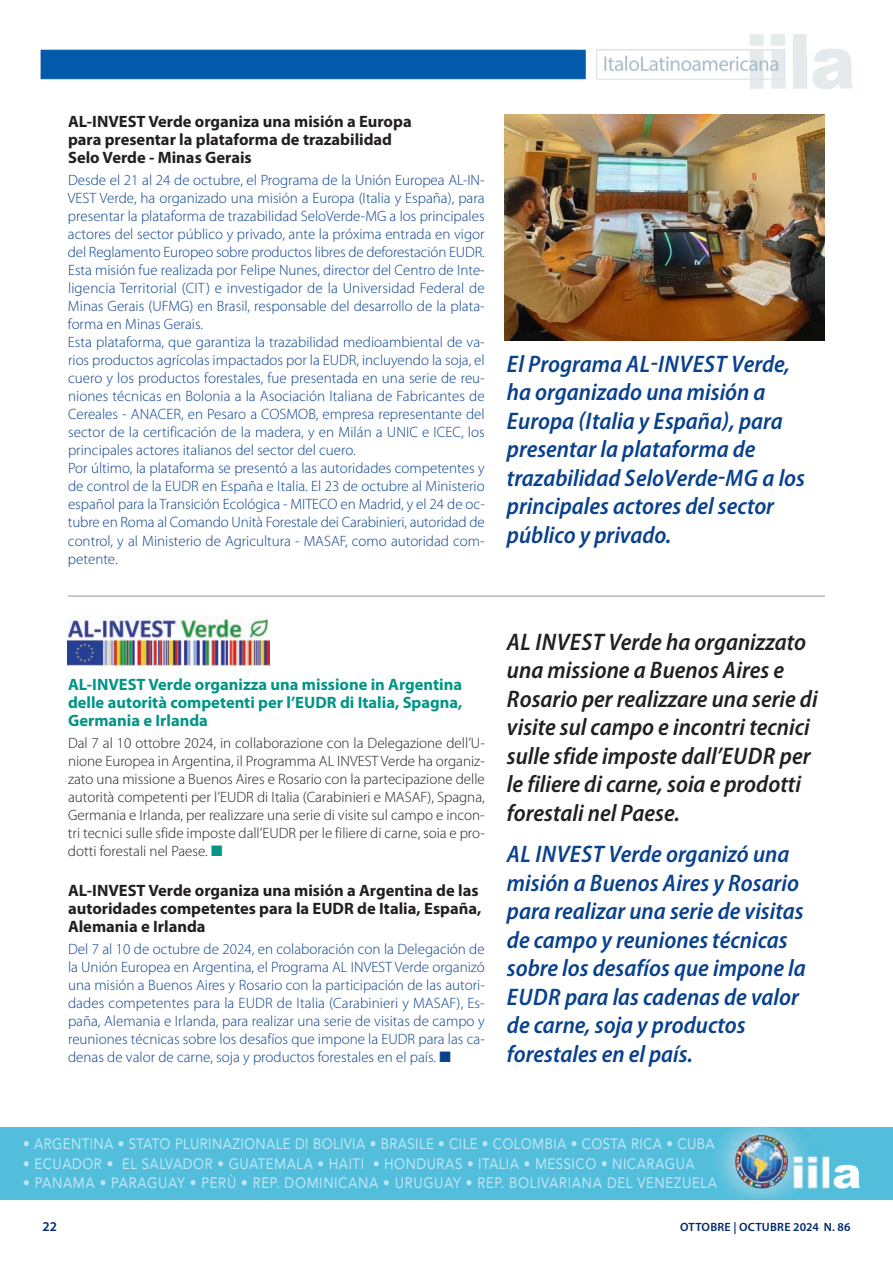
<style>
.page{position:relative;width:893px;height:1263px;background:#fff}
.page>*{position:absolute;margin:0;border:0;box-sizing:border-box;transform-origin:0 0}
.t1{font:italic 600 semi-condensed 24px/28.5px "Myriad Pro";color:#09418d}
.t2{font:italic 600 semi-condensed 24px/28.5px "Myriad Pro";color:#231f20}
.t3{font:700 16.5px/18px "Myriad Pro";color:#231f20}
.t4{font:700 16.5px/18px "Myriad Pro";color:#009586;text-align:justify}
.t5{font:300 15px/18px "Myriad Pro";color:#09418d}
.t6{font:300 15px/18px "Myriad Pro";color:#231f20;text-align:justify}
.t7{font:15px "Avenir";letter-spacing:.04em;color:#c1e8fa;scale:.88 1}
.t8{font:600 13.5px "Myriad Pro";color:#00296a}
.t9{font:600 12px "Myriad Pro";letter-spacing:.02em;color:#00296a}
.s1{color:#009586}
</style>
<div class="page">
<img style="left:40px;top:34px;width:813px;height:55px">
<div style="left:1px;top:1127px;width:892px;height:72px;background:#52bedb"></div>
<svg style="left:718px;top:1127px;width:73px;height:72px"></svg>
<img style="left:729px;top:1133px;width:131px;height:57px">
<img style="left:68px;top:617px;width:201px;height:48px">
<hr style="left:68px;top:596px;width:757px;height:1px;background:#939598">
<img style="left:504px;top:115px;width:321px;height:226px">
<p class="t3" style="left:68px;top:114px;width:345px">AL-INVEST Verde organiza una misión a Europa para presentar la plataforma de trazabilidad<br>Selo Verde - Minas Gerais</p>
<p class="t5" style="left:68px;top:173px;width:418px">Desde el 21 al 24 de octubre, el Programa de la Unión Europea AL-IN-VEST Verde, ha organizado una misión a Europa (Italia y España), para presentar la plataforma de trazabilidad SeloVerde-MG a los principales actores del sector público y privado, ante la próxima entrada en vigor del Reglamento Europeo sobre productos libres de deforestación EUDR.<br>Esta misión fue realizada por Felipe Nunes, director del Centro de Inte&shy;ligencia Territorial (CIT) e investigador de la Universidad Federal de Minas Gerais (UFMG) en Brasil, responsable del desarrollo de la plata&shy;forma en Minas Gerais.<br>Esta plataforma, que garantiza la trazabilidad medioambiental de va&shy;rios productos agrícolas impactados por la EUDR, incluyendo la soja, el cuero y los productos forestales, fue presentada en una serie de reu&shy;niones técnicas en Bolonia a la Asociación Italiana de Fabricantes de Cereales - ANACER, en Pesaro a COSMOB, empresa representante del sector de la certificación de la madera, y en Milán a UNIC e ICEC, los principales actores italianos del sector del cuero.<br>Por último, la plataforma se presentó a las autoridades competentes y de control de la EUDR en España e Italia. El 23 de octubre al Ministerio español para la Transición Ecológica - MITECO en Madrid, y el 24 de oc&shy;tubre en Roma al Comando Unità Forestale dei Carabinieri, autoridad de control, y al Ministerio de Agricultura - MASAF, como autoridad com&shy;petente.</p>
<h1 class="t1" style="left:507px;top:351px;width:300px">El Programa AL-INVEST Verde, ha organizado una misión a<br>Europa (Italia y España), para presentar la plataforma de trazabilidad SeloVerde-MG a los principales actores del sector público y privado.</h1>
<p class="t4" style="left:68px;top:676px;width:396px">AL-INVEST Verde organizza una missione in Argentina delle autorità competenti per l’EUDR di Italia, Spagna, Germania e Irlanda</p>
<p class="t6" style="left:68px;top:735px;width:418px">Dal 7 al 10 ottobre 2024, in collaborazione con la Delegazione dell’U&shy;nione Europea in Argentina, il Programma AL INVEST Verde ha organiz&shy;zato una missione a Buenos Aires e Rosario con la partecipazione delle autorità competenti per l’EUDR di Italia (Carabinieri e MASAF), Spagna, Germania e Irlanda, per realizzare una serie di visite sul campo e incon&shy;tri tecnici sulle sfide imposte dall’EUDR per le filiere di carne, soia e pro&shy;dotti forestali nel Paese. <span class="s1">■</span></p>
<p class="t3" style="left:68px;top:883px;width:415px">AL-INVEST Verde organiza una misión a Argentina de las autoridades competentes para la EUDR de Italia, España,<br>Alemania e Irlanda</p>
<p class="t5" style="left:68px;top:941px;width:418px;text-align:justify">Del 7 al 10 de octubre de 2024, en colaboración con la Delegación de la Unión Europea en Argentina, el Programa AL INVEST Verde organizó una misión a Buenos Aires y Rosario con la participación de las autori&shy;dades competentes para la EUDR de Italia (Carabinieri y MASAF), Es&shy;paña, Alemania e Irlanda, para realizar una serie de visitas de campo y reuniones técnicas sobre los desafíos que impone la EUDR para las ca&shy;denas de valor de carne, soja y productos forestales en el país. ■</p>
<h1 class="t2" style="left:507px;top:629px;width:312px">AL INVEST Verde ha organizzato una missione a Buenos Aires e<br>Rosario per realizzare una serie di visite sul campo e incontri tecnici sulle sfide imposte dall’EUDR per le filiere di carne, soia e prodotti forestali nel Paese.</h1>
<h1 class="t1" style="left:507px;top:842px;width:300px">AL INVEST Verde organizó una misión a Buenos Aires y Rosario para realizar una serie de visitas de campo y reuniones técnicas sobre los desafíos que impone la<br>EUDR para las cadenas de valor de carne, soja y productos forestales en el país.</h1>
<p class="t7" style="left:23px;top:1132px;width:787px">• ARGENTINA • STATO PLURINAZIONALE DI BOLIVIA • BRASILE • CILE • COLOMBIA • COSTA RICA • CUBA</p>
<p class="t7" style="left:23px;top:1151px;width:765px">• ECUADOR • EL SALVADOR • GUATEMALA • HAITI • HONDURAS • ITALIA • MESSICO • NICARAGUA</p>
<p class="t7" style="left:23px;top:1171px;width:790px">• PANAMA • PARAGUAY • PERÙ • REP. DOMINICANA • URUGUAY • REP. BOLIVARIANA DEL VENEZUELA</p>
<p class="t8" style="left:43px;top:1221px;width:16px">22</p>
<p class="t9" style="left:680px;top:1222px;width:172px">OTTOBRE | OCTUBRE 2024 N. 86</p>
</div>
